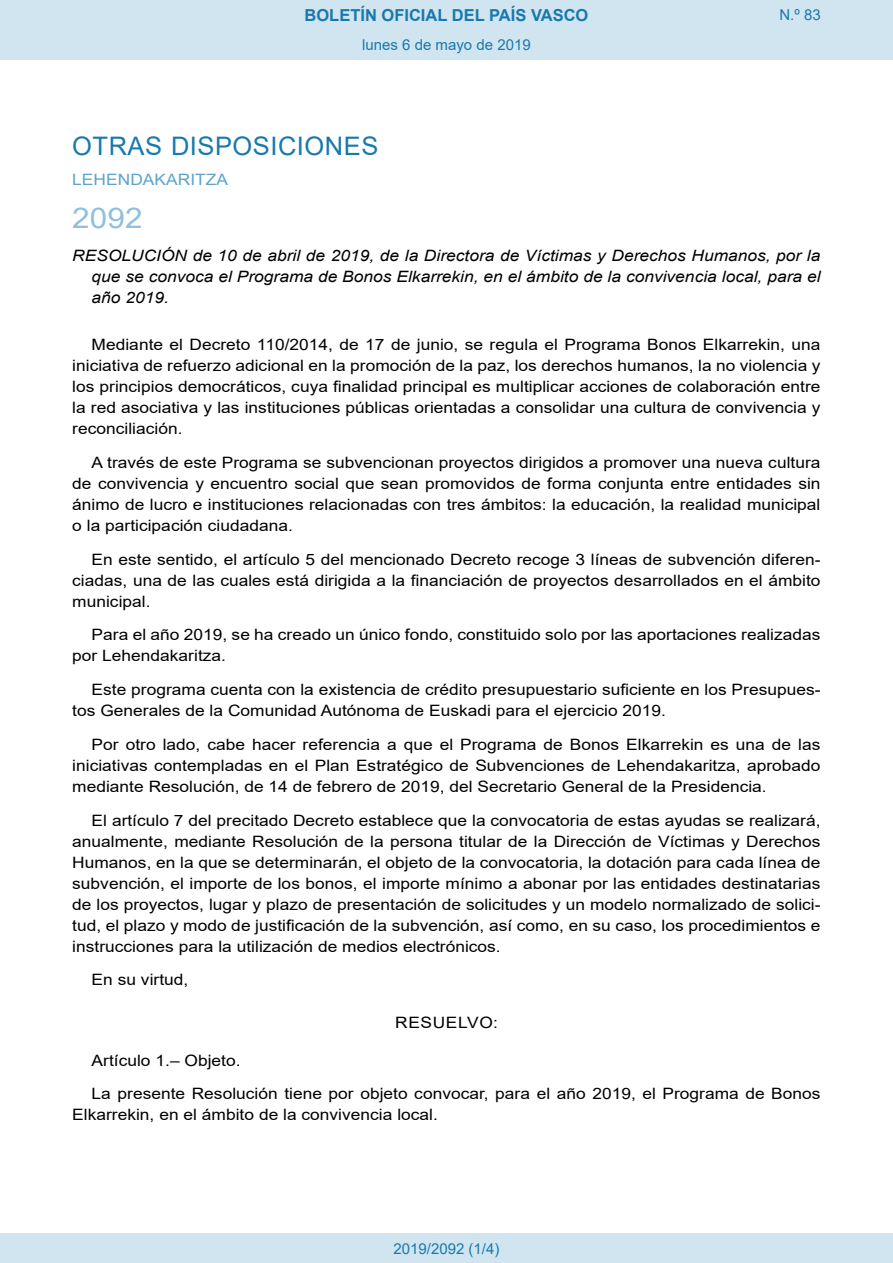
<style>
.page{position:relative;width:893px;height:1263px;background:#fff}
.page>*{position:absolute;margin:0;border:0;box-sizing:border-box;transform-origin:0 0}
.BOPVOrden{font:28.5px "Arial";color:#90c0db;scale:1.11 1}
.BOPVSeccion{font:25.5px "Arial";letter-spacing:.02em;color:#1879ad}
.t1{font:700 16.5px "Arial";color:#1879ad}
.BOPVDetalle{font:15.6px/21px "Arial";color:#000;text-align:justify;scale:1.11 1}
.BOPVTitulo{font:italic 15.6px/21px "Arial";color:#000;text-align:justify;scale:1.11 1}
.BOPVOrganismo{font:15.6px "Arial";letter-spacing:.005em;color:#5ea4ca;scale:1.11 1}
.BOPVClave{font:15.6px "Arial";letter-spacing:.035em;color:#000;scale:1.11 1}
.Paginacion_Centro{font:15px "Arial";color:#1879ad}
</style>
<div class="page">
<div style="left:0;top:0;width:893px;height:60px;background:#d0e5f0"></div>
<div style="left:0;top:1233px;width:893px;height:30px;background:#d0e5f0"></div>
<p class="t1" style="left:305px;top:3px;width:285px">BOLETÍN OFICIAL DEL PAÍS VASCO</p>
<p class="Paginacion_Centro" style="left:362px;top:35px;width:170px">lunes 6 de mayo de 2019</p>
<p class="Paginacion_Centro" style="left:779px;top:5px;width:43px">N.º 83</p>
<p class="BOPVSeccion" style="left:72px;top:128px;width:308px">OTRAS DISPOSICIONES</p>
<p class="BOPVOrganismo" style="left:72px;top:169px;width:142px">LEHENDAKARITZA</p>
<p class="BOPVOrden" style="left:72px;top:198px;width:65px">2092</p>
<p class="BOPVTitulo" style="left:92px;top:246px;width:658px;text-indent:-19px">RESOLUCIÓN de 10 de abril de 2019, de la Directora de Víctimas y Derechos Humanos, por la que se convoca el Programa de Bonos Elkarrekin, en el ámbito de la convivencia local, para el año 2019.</p>
<p class="BOPVDetalle" style="left:72px;top:334px;width:676px;text-indent:19px">Mediante el Decreto 110/2014, de 17 de junio, se regula el Programa Bonos Elkarrekin, una iniciativa de refuerzo adicional en la promoción de la paz, los derechos humanos, la no violencia y los principios democráticos, cuya finalidad principal es multiplicar acciones de colaboración entre la red asociativa y las instituciones públicas orientadas a consolidar una cultura de convivencia y reconciliación.</p>
<p class="BOPVDetalle" style="left:72px;top:452px;width:676px;text-indent:19px">A través de este Programa se subvencionan proyectos dirigidos a promover una nueva cultura de convivencia y encuentro social que sean promovidos de forma conjunta entre entidades sin ánimo de lucro e instituciones relacionadas con tres ámbitos: la educación, la realidad municipal o la participación ciudadana.</p>
<p class="BOPVDetalle" style="left:72px;top:548px;width:676px;text-indent:19px">En este sentido, el artículo 5 del mencionado Decreto recoge 3 líneas de subvención diferen&shy;ciadas, una de las cuales está dirigida a la financiación de proyectos desarrollados en el ámbito municipal.</p>
<p class="BOPVDetalle" style="left:72px;top:624px;width:675px;text-indent:19px">Para el año 2019, se ha creado un único fondo, constituido solo por las aportaciones realizadas por Lehendakaritza.</p>
<p class="BOPVDetalle" style="left:72px;top:679px;width:676px;text-indent:19px">Este programa cuenta con la existencia de crédito presupuestario suficiente en los Presupues&shy;tos Generales de la Comunidad Autónoma de Euskadi para el ejercicio 2019.</p>
<p class="BOPVDetalle" style="left:72px;top:734px;width:676px;text-indent:19px">Por otro lado, cabe hacer referencia a que el Programa de Bonos Elkarrekin es una de las iniciativas contempladas en el Plan Estratégico de Subvenciones de Lehendakaritza, aprobado mediante Resolución, de 14 de febrero de 2019, del Secretario General de la Presidencia.</p>
<p class="BOPVDetalle" style="left:72px;top:809px;width:676px;text-indent:19px">El artículo 7 del precitado Decreto establece que la convocatoria de estas ayudas se realizará, anualmente, mediante Resolución de la persona titular de la Dirección de Víctimas y Derechos Humanos, en la que se determinarán, el objeto de la convocatoria, la dotación para cada línea de subvención, el importe de los bonos, el importe mínimo a abonar por las entidades destinatarias de los proyectos, lugar y plazo de presentación de solicitudes y un modelo normalizado de solici&shy;tud, el plazo y modo de justificación de la subvención, así como, en su caso, los procedimientos e instrucciones para la utilización de medios electrónicos.</p>
<p class="BOPVDetalle" style="left:92px;top:969px;width:89px">En su virtud,</p>
<p class="BOPVClave" style="left:395px;top:1011px;width:94px">RESUELVO:</p>
<p class="BOPVDetalle" style="left:92px;top:1049px;width:136px">Artículo 1.– Objeto.</p>
<p class="BOPVDetalle" style="left:72px;top:1083px;width:676px;text-indent:19px">La presente Resolución tiene por objeto convocar, para el año 2019, el Programa de Bonos<br>Elkarrekin, en el ámbito de la convivencia local.</p>
<p class="Paginacion_Centro" style="left:393px;top:1238px;width:107px">2019/2092 (1/4)</p>
</div>
